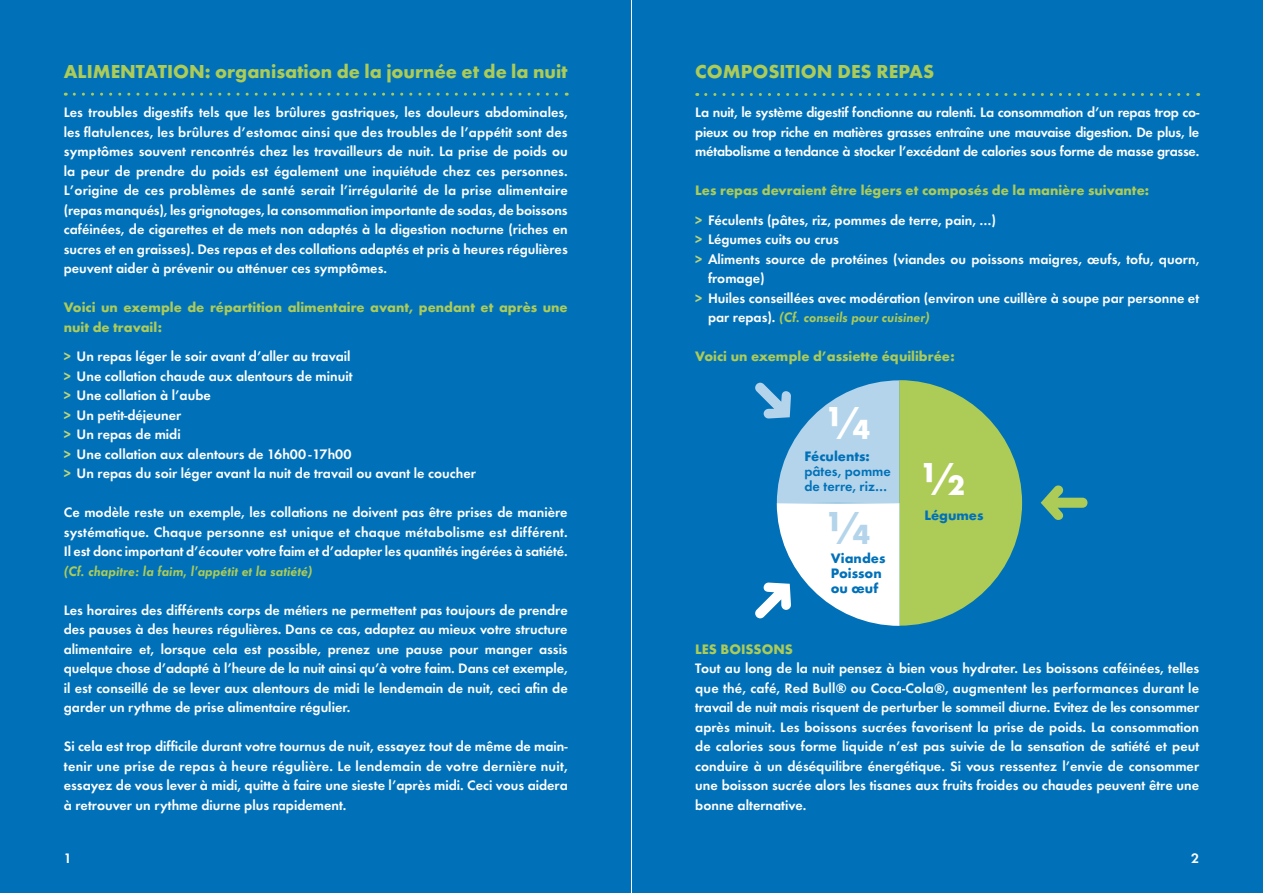
<style>
.page{position:relative;width:1263px;height:893px;background:#fff}
.page>*{position:absolute;margin:0;border:0;box-sizing:border-box;transform-origin:0 0}
.t1{font:800 48px "Function LH";color:#fff}
.t2{font:800 48px "Function LH";color:#b3d4ea}
.t3{font:800 19.5px "Function LH";color:#adcb57}
.t4{font:700 14.25px/19.5px "Function";color:#fff;text-align:justify}
.t5{font:800 14.25px/19.5px "Function LH";color:#adcb57}
.t6{font:italic 700 14.25px "Function";color:#adcb57}
.t7{font:800 14.25px/15px "Function LH";color:#0071b9}
.t8{font:700 14.25px/15px "Function";color:#0071b9}
.s1{color:#bdd579}
.s2{font-style:normal;color:#fff}
</style>
<div class="page">
<div style="left:0;top:0;width:631px;height:893px;background:#0071b9"></div>
<div style="left:631px;top:0;width:632px;height:893px;background:#0071b9"></div>
<svg style="left:74px;top:93px;width:493px;height:3px"></svg>
<svg style="left:706px;top:93px;width:493px;height:3px"></svg>
<svg style="left:755px;top:380px;width:267px;height:246px"></svg>
<svg style="left:1041px;top:485px;width:46px;height:35px"></svg>
<hr style="left:631px;top:0;width:1px;height:893px;background:#fff">
<h2 class="t3" style="left:64px;top:60px;width:505px">ALIMENTATION: organisation de la journée et de la nuit</h2>
<p class="t4" style="left:64px;top:103px;width:505px">Les troubles digestifs tels que les brûlures gastriques, les douleurs abdominales, les flatulences, les brûlures d’estomac ainsi que des troubles de l’appétit sont des symptômes souvent rencontrés chez les travailleurs de nuit. La prise de poids ou la peur de prendre du poids est également une inquiétude chez ces personnes.<br>L’origine de ces problèmes de santé serait l’irrégularité de la prise alimentaire (repas manqués), les grignotages, la consommation importante de sodas, de boissons caféinées, de cigarettes et de mets non adaptés à la digestion nocturne (riches en sucres et en graisses). Des repas et des collations adaptés et pris à heures régulières peuvent aider à prévenir ou atténuer ces symptômes.</p>
<p class="t5" style="left:64px;top:298px;width:505px">Voici un exemple de répartition alimentaire avant, pendant et après une nuit de travail:</p>
<p class="t4" style="left:64px;top:347px;width:414px;text-align:left"><span class="s1">&gt;</span> Un repas léger le soir avant d’aller au travail<br><span class="s1">&gt;</span> Une collation chaude aux alentours de minuit<br><span class="s1">&gt;</span> Une collation à l’aube<br><span class="s1">&gt;</span> Un petit-déjeuner<br><span class="s1">&gt;</span> Un repas de midi<br><span class="s1">&gt;</span> Une collation aux alentours de 16h00 -17h00<br><span class="s1">&gt;</span> Un repas du soir léger avant la nuit de travail ou avant le coucher</p>
<p class="t4" style="left:64px;top:503px;width:505px">Ce modèle reste un exemple, les collations ne doivent pas être prises de manière systématique. Chaque personne est unique et chaque métabolisme est différent.<br>Il est donc important d’écouter votre faim et d’adapter les quantités ingérées à satiété.</p>
<p class="t6" style="left:64px;top:563px;width:250px">(Cf. chapitre: la faim, l’appétit et la satiété)</p>
<p class="t4" style="left:64px;top:600px;width:505px">Les horaires des différents corps de métiers ne permettent pas toujours de prendre des pauses à des heures régulières. Dans ce cas, adaptez au mieux votre structure alimentaire et, lorsque cela est possible, prenez une pause pour manger assis quelque chose d’adapté à l’heure de la nuit ainsi qu’à votre faim. Dans cet exemple, il est conseillé de se lever aux alentours de midi le lendemain de nuit, ceci afin de garder un rythme de prise alimentaire régulier.</p>
<p class="t4" style="left:64px;top:736px;width:505px">Si cela est trop difficile durant votre tournus de nuit, essayez tout de même de main&shy;tenir une prise de repas à heure régulière. Le lendemain de votre dernière nuit, essayez de vous lever à midi, quitte à faire une sieste l’après midi. Ceci vous aidera à retrouver un rythme diurne plus rapidement.</p>
<h2 class="t3" style="left:695px;top:60px;width:240px">COMPOSITION DES REPAS</h2>
<p class="t4" style="left:695px;top:103px;width:505px">La nuit, le système digestif fonctionne au ralenti. La consommation d’un repas trop co&shy;pieux ou trop riche en matières grasses entraîne une mauvaise digestion. De plus, le métabolisme a tendance à stocker l’excédant de calories sous forme de masse grasse.</p>
<p class="t5" style="left:695px;top:181px;width:455px">Les repas devraient être légers et composés de la manière suivante:</p>
<p class="t4" style="left:695px;top:210px;width:302px"><span class="s1">&gt;</span> Féculents (pâtes, riz, pommes de terre, pain, …)</p>
<p class="t4" style="left:695px;top:230px;width:145px"><span class="s1">&gt;</span> Légumes cuits ou crus</p>
<p class="t4" style="left:695px;top:249px;width:505px"><span class="s1">&gt;</span> Aliments source de protéines (viandes ou poissons maigres, œufs, tofu, quorn,</p>
<p class="t4" style="left:708px;top:269px;width:58px">fromage)</p>
<p class="t4" style="left:695px;top:288px;width:505px"><span class="s1">&gt;</span> Huiles conseillées avec modération (environ une cuillère à soupe par personne et</p>
<p class="t6" style="left:708px;top:309px;width:223px"><span class="s2">par repas).</span> (Cf. conseils pour cuisiner)</p>
<p class="t5" style="left:695px;top:347px;width:261px">Voici un exemple d’assiette équilibrée:</p>
<h1 class="t1" style="left:825px;top:395px;width:48px">¼</h1>
<p class="t7" style="left:804px;top:448px;width:67px">Féculents:</p>
<p class="t8" style="left:804px;top:463px;width:88px">pâtes, pomme de terre, riz…</p>
<h1 class="t2" style="left:825px;top:500px;width:48px">¼</h1>
<p class="t7" style="left:831px;top:551px;width:56px">Viandes<br>Poisson ou œuf</p>
<h1 class="t1" style="left:919px;top:451px;width:48px">½</h1>
<p class="t7" style="left:924px;top:508px;width:61px">Légumes</p>
<p class="t5" style="left:695px;top:639px;width:99px">LES BOISSONS</p>
<p class="t4" style="left:695px;top:659px;width:505px">Tout au long de la nuit pensez à bien vous hydrater. Les boissons caféinées, telles que thé, café, Red Bull® ou Coca-Cola®, augmentent les performances durant le travail de nuit mais risquent de perturber le sommeil diurne. Evitez de les consommer après minuit. Les boissons sucrées favorisent la prise de poids. La consommation de calories sous forme liquide n’est pas suivie de la sensation de satiété et peut conduire à un déséquilibre énergétique. Si vous ressentez l’envie de consommer une boisson sucrée alors les tisanes aux fruits froides ou chaudes peuvent être une bonne alternative.</p>
<p class="t4" style="left:64px;top:849px;width:10px">1</p>
<p class="t4" style="left:1191px;top:849px;width:10px">2</p>
</div>
